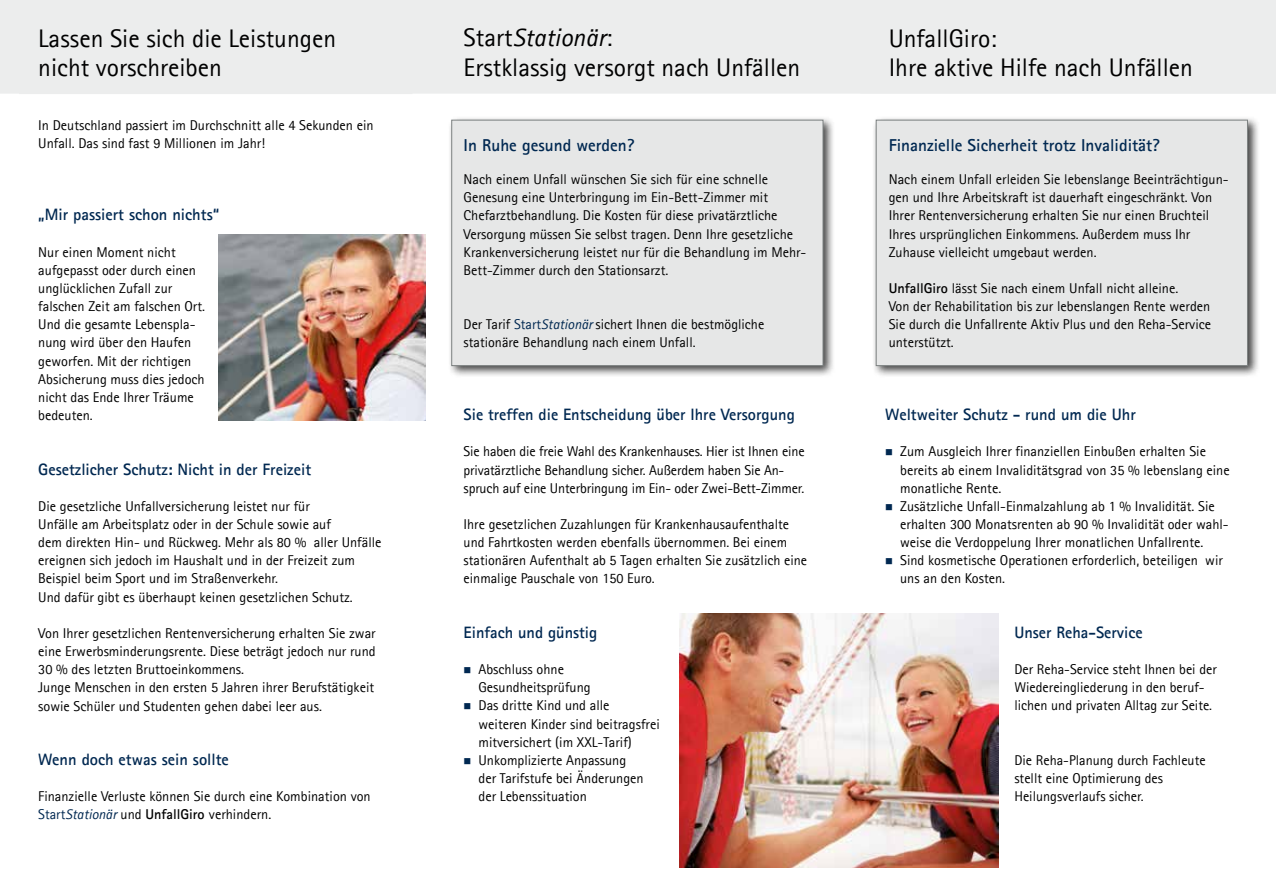
<style>
.page{position:relative;width:1276px;height:893px;background:#fff}
.page>*{position:absolute;margin:0;border:0;box-sizing:border-box;transform-origin:0 0}
.t1{font:25.5px/29.2px "Agfa Rotis Sans Serif";color:#000}
.t2{font:700 17.25px "Agfa Rotis Sans Serif";color:#002851}
.t3{font:700 16.5px "Agfa Rotis Sans Serif";color:#002851}
.t4{font:14.25px/18.1px "Agfa Rotis Sans Serif";color:#000}
.s1{font-style:italic}
.s2{color:#002851}
.s3{font-style:italic;color:#002851}
.s4{font-weight:700}
</style>
<div class="page">
<div style="left:872px;top:116px;width:388px;height:262px;background:#000;opacity:.75"></div>
<div style="left:876px;top:120px;width:371px;height:246px;background:#e6e7e7;border:1px solid #7d8282"></div>
<div style="left:0;top:0;width:1276px;height:94px;background:#eceded"></div>
<div style="left:860px;top:0;width:416px;height:93px;background:#eceded"></div>
<div style="left:19px;top:0;width:393px;height:94px;background:#eceded"></div>
<div style="left:448px;top:116px;width:387px;height:262px;background:#000;opacity:.75"></div>
<div style="left:451px;top:120px;width:372px;height:246px;background:#e6e7e7;border:1px solid #7d8282"></div>
<img style="left:218px;top:234px;width:207px;height:186px">
<img style="left:679px;top:613px;width:319px;height:254px">
<h1 class="t1" style="left:463px;top:23px;width:338px">Start<span class="s1">Stationär</span>:<br>Erstklassig versorgt nach Unfällen</h1>
<h1 class="t1" style="left:38px;top:23px;width:299px">Lassen Sie sich die Leistungen nicht vorschreiben</h1>
<h1 class="t1" style="left:888px;top:23px;width:306px">UnfallGiro:<br>Ihre aktive Hilfe nach Unfällen</h1>
<p class="t4" style="left:38px;top:116px;width:337px">In Deutschland passiert im Durchschnitt alle 4 Sekunden ein<br>Unfall. Das sind fast 9 Millionen im Jahr!</p>
<p class="t3" style="left:38px;top:204px;width:182px">„Mir passiert schon nichts“</p>
<p class="t4" style="left:38px;top:243px;width:168px">Nur einen Moment nicht aufgepasst oder durch einen unglücklichen Zufall zur falschen Zeit am falschen Ort.<br>Und die gesamte Lebenspla&shy;nung wird über den Haufen geworfen. Mit der richtigen<br>Absicherung muss dies jedoch nicht das Ende Ihrer Träume bedeuten.</p>
<p class="t3" style="left:38px;top:458px;width:274px">Gesetzlicher Schutz: Nicht in der Freizeit</p>
<p class="t4" style="left:38px;top:497px;width:345px">Die gesetzliche Unfallversicherung leistet nur für<br>Unfälle am Arbeitsplatz oder in der Schule sowie auf<br>dem direkten Hin- und Rückweg. Mehr als 80 % aller Unfälle ereignen sich jedoch im Haushalt und in der Freizeit zum Beispiel beim Sport und im Straßenverkehr.<br>Und dafür gibt es überhaupt keinen gesetzlichen Schutz.</p>
<p class="t4" style="left:38px;top:624px;width:339px">Von Ihrer gesetzlichen Rentenversicherung erhalten Sie zwar eine Erwerbsminderungsrente. Diese beträgt jedoch nur rund 30 % des letzten Bruttoeinkommens.<br>Junge Menschen in den ersten 5 Jahren ihrer Berufstätigkeit sowie Schüler und Studenten gehen dabei leer aus.</p>
<p class="t3" style="left:38px;top:749px;width:192px">Wenn doch etwas sein sollte</p>
<p class="t4" style="left:38px;top:787px;width:334px">Finanzielle Verluste können Sie durch eine Kombination von<br><span class="s2">Start</span><span class="s3">Stationär</span> und <span class="s4">UnfallGiro</span> verhindern.</p>
<p class="t2" style="left:463px;top:134px;width:172px">In Ruhe gesund werden?</p>
<p class="t4" style="left:463px;top:170px;width:344px">Nach einem Unfall wünschen Sie sich für eine schnelle Genesung eine Unterbringung im Ein-Bett-Zimmer mit Chefarztbehandlung. Die Kosten für diese privatärztliche Versorgung müssen Sie selbst tragen. Denn Ihre gesetzliche Krankenversicherung leistet nur für die Behandlung im Mehr-Bett-Zimmer durch den Stationsarzt.</p>
<p class="t4" style="left:463px;top:315px;width:302px">Der Tarif <span class="s2">Start</span><span class="s3">Stationär</span> sichert Ihnen die bestmögliche stationäre Behandlung nach einem Unfall.</p>
<p class="t3" style="left:463px;top:404px;width:333px">Sie treffen die Entscheidung über Ihre Versorgung</p>
<p class="t4" style="left:463px;top:442px;width:342px">Sie haben die freie Wahl des Krankenhauses. Hier ist Ihnen eine privatärztliche Behandlung sicher. Außerdem haben Sie An&shy;spruch auf eine Unterbringung im Ein- oder Zwei-Bett-Zimmer.</p>
<p class="t4" style="left:463px;top:515px;width:345px">Ihre gesetzlichen Zuzahlungen für Krankenhausaufenthalte und Fahrtkosten werden ebenfalls übernommen. Bei einem stationären Aufenthalt ab 5 Tagen erhalten Sie zusätzlich eine einmalige Pauschale von 150 Euro.</p>
<p class="t3" style="left:463px;top:622px;width:135px">Einfach und günstig</p>
<p class="t4" style="left:478px;top:660px;width:183px">Abschluss ohne<br>Gesundheitsprüfung<br>Das dritte Kind und alle weiteren Kinder sind beitragsfrei mitversichert (im XXL-Tarif)<br>Unkomplizierte Anpassung<br>der Tarifstufe bei Änderungen der Lebenssituation</p>
<p class="t2" style="left:888px;top:134px;width:273px">Finanzielle Sicherheit trotz Invalidität?</p>
<p class="t4" style="left:888px;top:170px;width:341px">Nach einem Unfall erleiden Sie lebenslange Beeinträchtigun&shy;gen und Ihre Arbeitskraft ist dauerhaft eingeschränkt. Von Ihrer Rentenversicherung erhalten Sie nur einen Bruchteil Ihres ursprünglichen Einkommens. Außerdem muss Ihr Zuhause vielleicht umgebaut werden.</p>
<p class="t4" style="left:888px;top:279px;width:324px"><span class="s4">UnfallGiro</span> lässt Sie nach einem Unfall nicht alleine.<br>Von der Rehabilitation bis zur lebenslangen Rente werden Sie durch die Unfallrente Aktiv Plus und den Reha-Service unterstützt.</p>
<p class="t3" style="left:885px;top:404px;width:252px">Weltweiter Schutz - rund um die Uhr</p>
<p class="t4" style="left:900px;top:442px;width:331px">Zum Ausgleich Ihrer finanziellen Einbußen erhalten Sie bereits ab einem Invaliditätsgrad von 35 % lebenslang eine monatliche Rente.<br>Zusätzliche Unfall-Einmalzahlung ab 1 % Invalidität. Sie erhalten 300 Monatsrenten ab 90 % Invalidität oder wahl&shy;weise die Verdoppelung Ihrer monatlichen Unfallrente.<br>Sind kosmetische Operationen erforderlich, beteiligen wir uns an den Kosten.</p>
<p class="t3" style="left:1014px;top:622px;width:130px">Unser Reha-Service</p>
<p class="t4" style="left:1014px;top:660px;width:204px">Der Reha-Service steht Ihnen bei der<br>Wiedereingliederung in den beruf&shy;lichen und privaten Alltag zur Seite.</p>
<p class="t4" style="left:1014px;top:751px;width:193px">Die Reha-Planung durch Fachleute stellt eine Optimierung des<br>Heilungsverlaufs sicher.</p>
</div>
